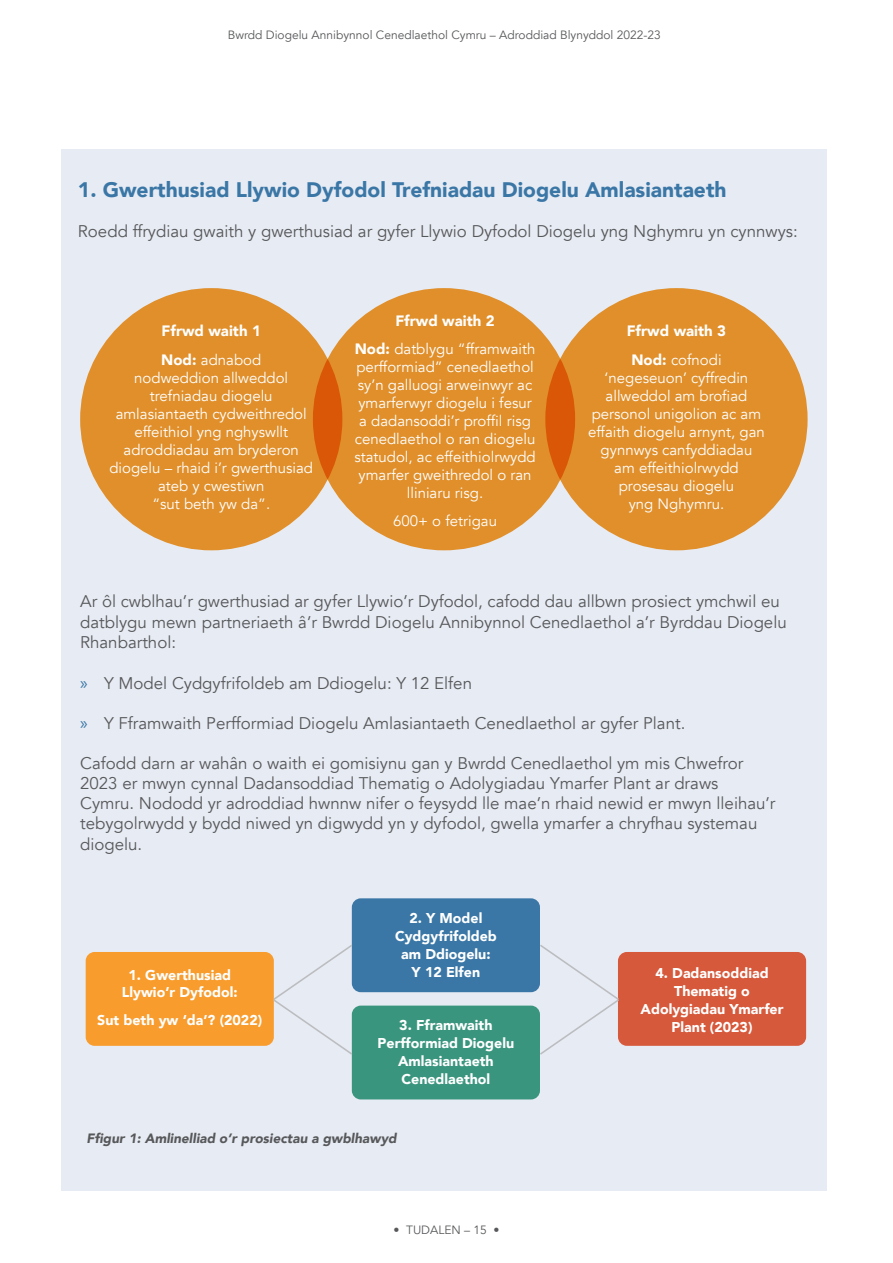
<style>
.page{position:relative;width:893px;height:1263px;background:#fff}
.page>*{position:absolute;margin:0;border:0;box-sizing:border-box;transform-origin:0 0}
.Subheading{font:900 21px "Avenir";color:#3a77a6}
.t1{font:16.8px/20.2px "Avenir";color:#57585a}
.t2{font:15px/18px "Avenir";color:#fff;text-align:center}
.t3{font:900 15px "Avenir";color:#fff}
.t4{font:900 14.25px/18px "Avenir";color:#fff;text-align:center}
.Figure_caption{font:italic 900 13.5px "Avenir";color:#57585a}
.t5{font:12px "Avenir";color:#57585a}
.s1{font-weight:900}
.s2{font-family:"Myriad Pro";font-size:18px;color:#3a77a6}
</style>
<div class="page">
<div style="left:62px;top:149px;width:765px;height:1042px;background:#e7ebf3"></div>
<div style="left:80px;top:288px;width:262px;height:262px;background:#e08f2a;border-radius:50%"></div>
<div style="left:313px;top:288px;width:262px;height:262px;background:#e08f2a;border-radius:50%"></div>
<div style="left:545px;top:288px;width:263px;height:262px;background:#e08f2a;border-radius:50%"></div>
<div style="left:86px;top:952px;width:188px;height:94px;background:#f89c2d;border-radius:9px"></div>
<div style="left:352px;top:898px;width:188px;height:94px;background:#3a77a6;border-radius:9px"></div>
<div style="left:352px;top:1005px;width:188px;height:94px;background:#3a957e;border-radius:9px"></div>
<div style="left:618px;top:952px;width:188px;height:94px;background:#d7593b;border-radius:9px"></div>
<svg style="left:272px;top:943px;width:82px;height:113px"></svg>
<svg style="left:538px;top:945px;width:83px;height:110px"></svg>
<p class="t5" style="left:228px;top:27px;width:434px">Bwrdd Diogelu Annibynnol Cenedlaethol Cymru – Adroddiad Blynyddol 2022-23</p>
<p class="Subheading" style="left:78px;top:172px;width:650px">1. Gwerthusiad Llywio Dyfodol Trefniadau Diogelu Amlasiantaeth</p>
<p class="t1" style="left:78px;top:221px;width:721px">Roedd ffrydiau gwaith y gwerthusiad ar gyfer Llywio Dyfodol Diogelu yng Nghymru yn cynnwys:</p>
<p class="t3" style="left:162px;top:318px;width:101px">Ffrwd waith 1</p>
<p class="t2" style="left:109px;top:351px;width:205px"><span class="s1">Nod:</span> adnabod<br>nodweddion allweddol trefniadau diogelu amlasiantaeth cydweithredol effeithiol yng nghyswllt adroddiadau am bryderon diogelu – rhaid i’r gwerthusiad ateb y cwestiwn<br>“sut beth yw da”.</p>
<p class="t3" style="left:395px;top:308px;width:101px">Ffrwd waith 2</p>
<p class="t2" style="left:354px;top:340px;width:183px"><span class="s1">Nod:</span> datblygu “fframwaith perfformiad” cenedlaethol sy’n galluogi arweinwyr ac ymarferwyr diogelu i fesur a dadansoddi’r proffil risg cenedlaethol o ran diogelu statudol, ac effeithiolrwydd ymarfer gweithredol o ran lliniaru risg.</p>
<p class="t2" style="left:393px;top:512px;width:105px">600+ o fetrigau</p>
<p class="t3" style="left:627px;top:318px;width:101px">Ffrwd waith 3</p>
<p class="t2" style="left:588px;top:351px;width:178px"><span class="s1">Nod:</span> cofnodi<br>‘negeseuon’ cyffredin allweddol am brofiad personol unigolion ac am effaith diogelu arnynt, gan gynnwys canfyddiadau<br>am effeithiolrwydd prosesau diogelu<br>yng Nghymru.</p>
<p class="t1" style="left:80px;top:592px;width:708px">Ar ôl cwblhau’r gwerthusiad ar gyfer Llywio’r Dyfodol, cafodd dau allbwn prosiect ymchwil eu datblygu mewn partneriaeth â’r Bwrdd Diogelu Annibynnol Cenedlaethol a’r Byrddau Diogelu<br>Rhanbarthol:</p>
<p class="t1" style="left:80px;top:673px;width:393px"><span class="s2">»</span> Y Model Cydgyfrifoldeb am Ddiogelu: Y 12 Elfen</p>
<p class="t1" style="left:80px;top:714px;width:607px"><span class="s2">»</span> Y Fframwaith Perfformiad Diogelu Amlasiantaeth Cenedlaethol ar gyfer Plant.</p>
<p class="t1" style="left:80px;top:753px;width:697px">Cafodd darn ar wahân o waith ei gomisiynu gan y Bwrdd Cenedlaethol ym mis Chwefror 2023 er mwyn cynnal Dadansoddiad Thematig o Adolygiadau Ymarfer Plant ar draws Cymru. Nododd yr adroddiad hwnnw nifer o feysydd lle mae’n rhaid newid er mwyn lleihau’r tebygolrwydd y bydd niwed yn digwydd yn y dyfodol, gwella ymarfer a chryfhau systemau diogelu.</p>
<p class="t4" style="left:122px;top:966px;width:117px;line-height:17.1px">1. Gwerthusiad<br>Llywio’r Dyfodol:</p>
<p class="t4" style="left:97px;top:1011px;width:166px">Sut beth yw ‘da’? (2022)</p>
<p class="t4" style="left:395px;top:908px;width:103px">2. Y Model<br>Cydgyfrifoldeb am Ddiogelu:<br>Y 12 Elfen</p>
<p class="t4" style="left:378px;top:1016px;width:138px">3. Fframwaith<br>Perfformiad Diogelu<br>Amlasiantaeth<br>Cenedlaethol</p>
<p class="Figure_caption" style="left:86px;top:1127px;width:312px">Ffigur 1: Amlinelliad o’r prosiectau a gwblhawyd</p>
<p class="t5" style="left:393px;top:1222px;width:108px">• TUDALEN – 15 •</p>
<p class="t4" style="left:641px;top:963px;width:144px">4. Dadansoddiad<br>Thematig o<br>Adolygiadau Ymarfer<br>Plant (2023)</p>
</div>
